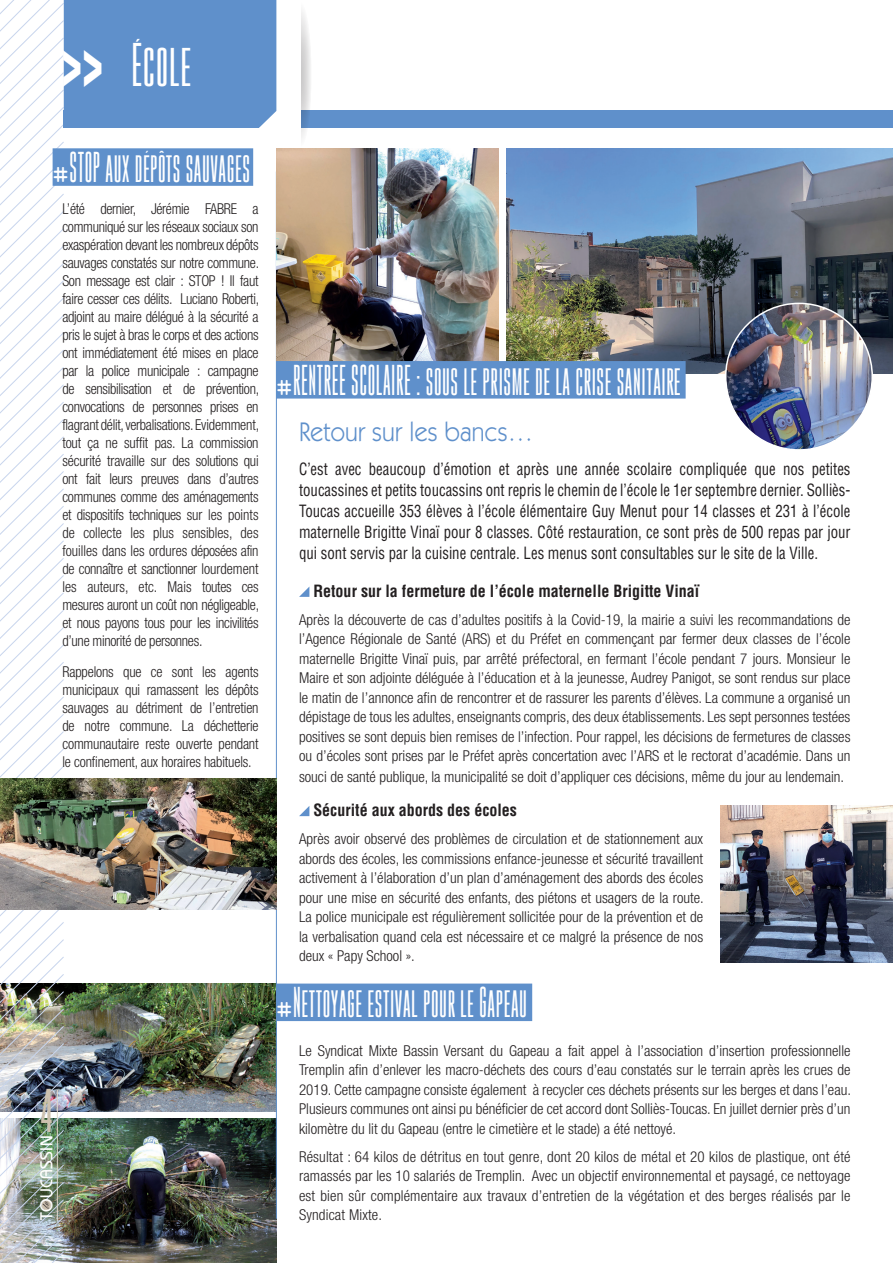
<style>
.page{position:relative;width:893px;height:1263px;background:#fff}
.page>*{position:absolute;margin:0;border:0;box-sizing:border-box;transform-origin:0 0}
.t1{font:45px "Gobold High";letter-spacing:.02em;color:#fff}
.t2{font:45px "Gobold High";color:#cdc1af}
.t3{font:31.5px "Gobold High";letter-spacing:.02em;color:#fff;scale:.9 1}
.t4{font:27px "Itc Kabel";letter-spacing:.01em;color:#5f90cb;scale:.94 1}
.t5{font:500 17.25px "Bauhaus";letter-spacing:.025em;color:#fff}
.t6{font:condensed 16.5px/21px "Helvetica";color:#231f20;text-align:justify;scale:.9 1}
.t7{font:700 condensed 16.5px "Helvetica";color:#231f20}
.t8{font:300 condensed 15px/19.5px "Helvetica Neue";color:#231f20;text-align:justify}
.t9{font:300 condensed 15px/18px "Helvetica Neue";color:#231f20;text-align:justify;scale:.95 1}
.t10{font:8.7px "Cellos Script Personal Use Only";color:#231f20}
.s1{font-family:"Helvetica Neue";font-weight:900;font-stretch:expanded;font-size:69px}
.s2{font-family:"Gardens C"}
</style>
<div class="page">
<img style="left:720px;top:805px;width:173px;height:157px">
<div style="left:64px;top:111px;width:829px;height:17px;background:#5f90cb"></div>
<svg style="left:290px;top:2px;width:22px;height:145px"></svg>
<div style="left:259px;top:0;width:42px;height:149px;background:#fff"></div>
<hr style="left:276px;top:172px;width:1px;height:1047px;background:#5f90cb">
<img style="left:506px;top:149px;width:387px;height:224px">
<img style="left:726px;top:303px;width:146px;height:147px;border-radius:73px">
<img style="left:276px;top:149px;width:222px;height:212px">
<svg style="left:299px;top:587px;width:10px;height:10px"></svg>
<svg style="left:299px;top:806px;width:10px;height:10px"></svg>
<div style="left:276px;top:361px;width:410px;height:38px;background:#5f90cb"></div>
<div style="left:276px;top:983px;width:256px;height:38px;background:#5f90cb"></div>
<img style="left:0;top:0;width:276px;height:1263px">
<h1 class="t1" style="left:62px;top:37px;width:131px"><span class="s1">&gt;&gt;</span> École</h1>
<h2 class="t3" style="left:53px;top:148px;width:221px"><span class="s2">#</span>STOP aux dépôts sauvages</h2>
<p class="t9" style="left:62px;top:200px;width:209px">L’été dernier, Jérémie FABRE a communiqué sur les réseaux sociaux son exaspération devant les nombreux dépôts sauvages constatés sur notre commune.<br>Son message est clair : STOP ! Il faut faire cesser ces délits. Luciano Roberti, adjoint au maire délégué à la sécurité a pris le sujet à bras le corps et des actions ont immédiatement été mises en place par la police municipale : campagne de sensibilisation et de prévention, convocations de personnes prises en flagrant délit, verbalisations. Evidemment, tout ça ne suffit pas. La commission sécurité travaille sur des solutions qui ont fait leurs preuves dans d’autres communes comme des aménagements et dispositifs techniques sur les points de collecte les plus sensibles, des fouilles dans les ordures déposées afin de connaître et sanctionner lourdement les auteurs, etc. Mais toutes ces mesures auront un coût non négligeable, et nous payons tous pour les incivilités d’une minorité de personnes.</p>
<p class="t9" style="left:62px;top:663px;width:208px">Rappelons que ce sont les agents municipaux qui ramassent les dépôts sauvages au détriment de l’entretien de notre commune. La déchetterie communautaire reste ouverte pendant le confinement, aux horaires habituels.</p>
<h1 class="t2" style="left:40px;top:1083px;width:14px">4</h1>
<p class="t5" style="left:36px;top:1220px;width:86px;rotate:-90deg">TOUCASSIN</p>
<p class="t10" style="left:41px;top:1208px;width:9px;rotate:-90deg">le</p>
<h2 class="t3" style="left:276px;top:361px;width:451px"><span class="s2">#</span>RENTREE SCOLAIRE : sous le prisme de la crise sanitaire</h2>
<h3 class="t4" style="left:299px;top:416px;width:251px">Retour sur les bancs…</h3>
<p class="t6" style="left:299px;top:458px;width:614px">C’est avec beaucoup d’émotion et après une année scolaire compliquée que nos petites toucassines et petits toucassins ont repris le chemin de l’école le 1er septembre dernier. Solliès-Toucas accueille 353 élèves à l’école élémentaire Guy Menut pour 14 classes et 231 à l’école maternelle Brigitte Vinaï pour 8 classes. Côté restauration, ce sont près de 500 repas par jour qui sont servis par la cuisine centrale. Les menus sont consultables sur le site de la Ville.</p>
<p class="t7" style="left:313px;top:580px;width:387px">Retour sur la fermeture de l’école maternelle Brigitte Vinaï</p>
<p class="t8" style="left:299px;top:610px;width:553px">Après la découverte de cas d’adultes positifs à la Covid-19, la mairie a suivi les recommandations de l’Agence Régionale de Santé (ARS) et du Préfet en commençant par fermer deux classes de l’école maternelle Brigitte Vinaï puis, par arrêté préfectoral, en fermant l’école pendant 7 jours. Monsieur le Maire et son adjointe déléguée à l’éducation et à la jeunesse, Audrey Panigot, se sont rendus sur place le matin de l’annonce afin de rencontrer et de rassurer les parents d’élèves. La commune a organisé un dépistage de tous les adultes, enseignants compris, des deux établissements. Les sept personnes testées positives se sont depuis bien remises de l’infection. Pour rappel, les décisions de fermetures de classes ou d’écoles sont prises par le Préfet après concertation avec l’ARS et le rectorat d’académie. Dans un</p>
<p class="t8" style="left:299px;top:767px;width:547px">souci de santé publique, la municipalité se doit d’appliquer ces décisions, même du jour au lendemain.</p>
<p class="t7" style="left:313px;top:800px;width:205px">Sécurité aux abords des écoles</p>
<p class="t8" style="left:299px;top:829px;width:406px">Après avoir observé des problèmes de circulation et de stationnement aux abords des écoles, les commissions enfance-jeunesse et sécurité travaillent activement à l’élaboration d’un plan d’aménagement des abords des écoles pour une mise en sécurité des enfants, des piétons et usagers de la route.<br>La police municipale est régulièrement sollicitée pour de la prévention et de la verbalisation quand cela est nécessaire et ce malgré la présence de nos deux « Papy School ».</p>
<h2 class="t3" style="left:276px;top:983px;width:280px"><span class="s2">#</span>Nettoyage estival pour le Gapeau</h2>
<p class="t8" style="left:299px;top:1041px;width:553px">Le Syndicat Mixte Bassin Versant du Gapeau a fait appel à l’association d’insertion professionnelle Tremplin afin d’enlever les macro-déchets des cours d’eau constatés sur le terrain après les crues de 2019. Cette campagne consiste également à recycler ces déchets présents sur les berges et dans l’eau.<br>Plusieurs communes ont ainsi pu bénéficier de cet accord dont Solliès-Toucas. En juillet dernier près d’un kilomètre du lit du Gapeau (entre le cimetière et le stade) a été nettoyé.</p>
<p class="t8" style="left:299px;top:1147px;width:553px">Résultat : 64 kilos de détritus en tout genre, dont 20 kilos de métal et 20 kilos de plastique, ont été ramassés par les 10 salariés de Tremplin. Avec un objectif environnemental et paysagé, ce nettoyage est bien sûr complémentaire aux travaux d’entretien de la végétation et des berges réalisés par le Syndicat Mixte.</p>
</div>
